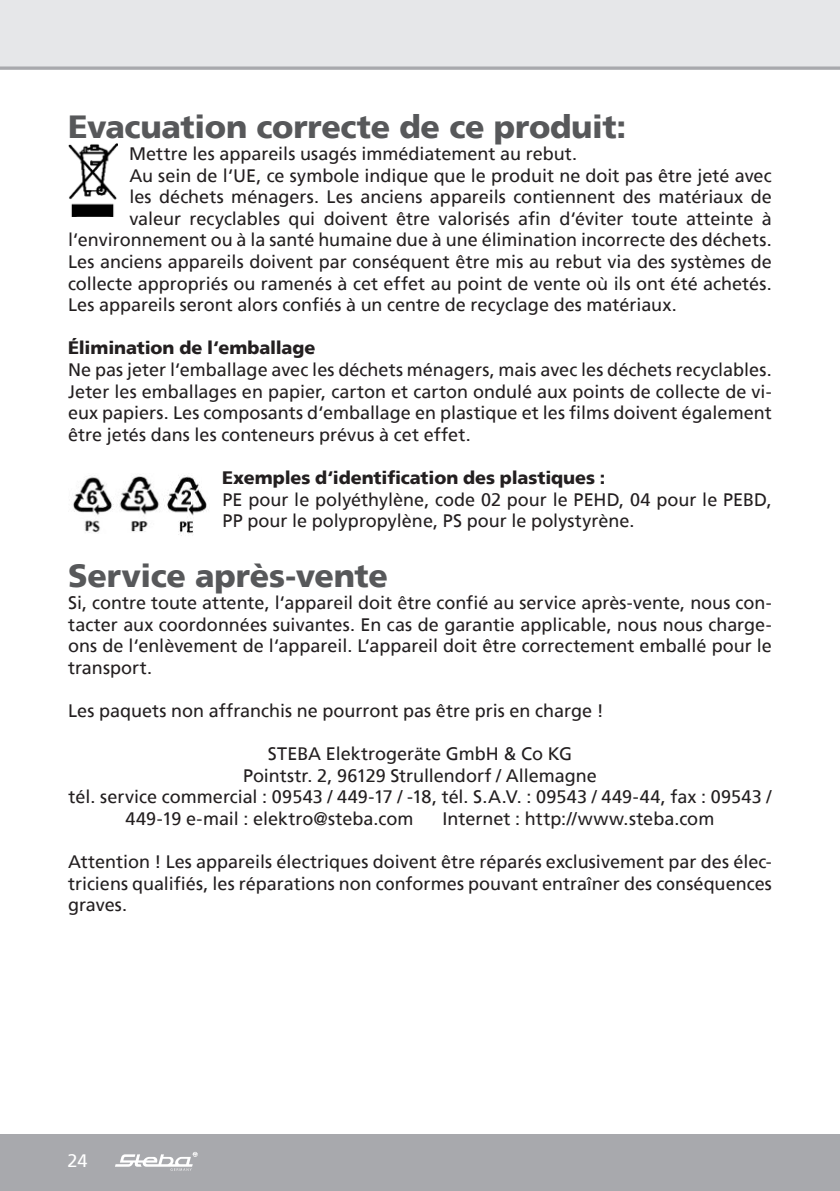
<style>
.page{position:relative;width:840px;height:1191px;background:#fff}
.page>*{position:absolute;margin:0;border:0;box-sizing:border-box;transform-origin:0 0}
.t1{font:900 32px "Frutiger";letter-spacing:-.01em;color:#57585a}
.t2{font:18px/21.6px "Frutiger";color:#231f20;text-align:justify}
.t3{font:900 18px "Frutiger";letter-spacing:-.005em;color:#231f20}
.t4{font:18px "Frutiger";color:#fff}
</style>
<div class="page">
<div style="left:0;top:0;width:839px;height:68px;background:#e6e7e9"></div>
<div style="left:0;top:1134px;width:839px;height:57px;background:#a8a9ad"></div>
<svg style="left:115px;top:1152px;width:82px;height:18px"></svg>
<svg style="left:0;top:66px;width:839px;height:4px;background:#b3b4b8"></svg>
<img style="left:68px;top:143px;width:50px;height:74px">
<img style="left:73px;top:476px;width:41px;height:57px">
<img style="left:119px;top:476px;width:41px;height:56px">
<img style="left:163px;top:475px;width:44px;height:61px">
<h1 class="t1" style="left:68px;top:113px;width:559px">Evacuation correcte de ce produit:</h1>
<p class="t2" style="left:129px;top:144px;width:449px">Mettre les appareils usagés immédiatement au rebut.</p>
<p class="t2" style="left:129px;top:166px;width:643px">Au sein de l‘UE, ce symbole indique que le produit ne doit pas être jeté avec</p>
<p class="t2" style="left:129px;top:187px;width:643px">les déchets ménagers. Les anciens appareils contiennent des matériaux de</p>
<p class="t2" style="left:129px;top:209px;width:643px">valeur recyclables qui doivent être valorisés afin d‘éviter toute atteinte à</p>
<p class="t2" style="left:68px;top:231px;width:704px">l‘environnement ou à la santé humaine due à une élimination incorrecte des déchets.</p>
<p class="t2" style="left:68px;top:252px;width:704px">Les anciens appareils doivent par conséquent être mis au rebut via des systèmes de</p>
<p class="t2" style="left:68px;top:274px;width:704px">collecte appropriés ou ramenés à cet effet au point de vente où ils ont été achetés.</p>
<p class="t2" style="left:68px;top:295px;width:609px">Les appareils seront alors confiés à un centre de recyclage des matériaux.</p>
<p class="t3" style="left:68px;top:340px;width:249px">Élimination de l‘emballage</p>
<p class="t2" style="left:68px;top:360px;width:704px">Ne pas jeter l‘emballage avec les déchets ménagers, mais avec les déchets recyclables.<br>Jeter les emballages en papier, carton et carton ondulé aux points de collecte de vi&shy;eux papiers. Les composants d‘emballage en plastique et les films doivent également être jetés dans les conteneurs prévus à cet effet.</p>
<p class="t3" style="left:222px;top:470px;width:384px">Exemples d‘identification des plastiques :</p>
<p class="t2" style="left:222px;top:490px;width:550px">PE pour le polyéthylène, code 02 pour le PEHD, 04 pour le PEBD,<br>PP pour le polypropylène, PS pour le polystyrène.</p>
<h1 class="t1" style="left:68px;top:562px;width:321px">Service après-vente</h1>
<p class="t2" style="left:68px;top:593px;width:705px">Si, contre toute attente, l‘appareil doit être confié au service après-vente, nous con&shy;tacter aux coordonnées suivantes. En cas de garantie applicable, nous nous charge&shy;ons de l‘enlèvement de l‘appareil. L‘appareil doit être correctement emballé pour le transport.</p>
<p class="t2" style="left:68px;top:701px;width:537px">Les paquets non affranchis ne pourront pas être pris en charge !</p>
<p class="t2" style="left:268px;top:744px;width:305px">STEBA Elektrogeräte GmbH &amp; Co KG</p>
<p class="t2" style="left:243px;top:766px;width:355px">Pointstr. 2, 96129 Strullendorf / Allemagne</p>
<p class="t2" style="left:69px;top:787px;width:703px">tél. service commercial : 09543 / 449-17 / -18, tél. S.A.V. : 09543 / 449-44, fax : 09543 /</p>
<p class="t2" style="left:125px;top:809px;width:289px">449-19 e-mail : elektro@steba.com</p>
<p class="t2" style="left:442px;top:809px;width:273px">Internet : http://www.steba.com</p>
<p class="t2" style="left:68px;top:852px;width:705px">Attention ! Les appareils électriques doivent être réparés exclusivement par des élec&shy;triciens qualifiés, les réparations non conformes pouvant entraîner des conséquences graves.</p>
<p class="t4" style="left:67px;top:1153px;width:22px">24</p>
</div>
